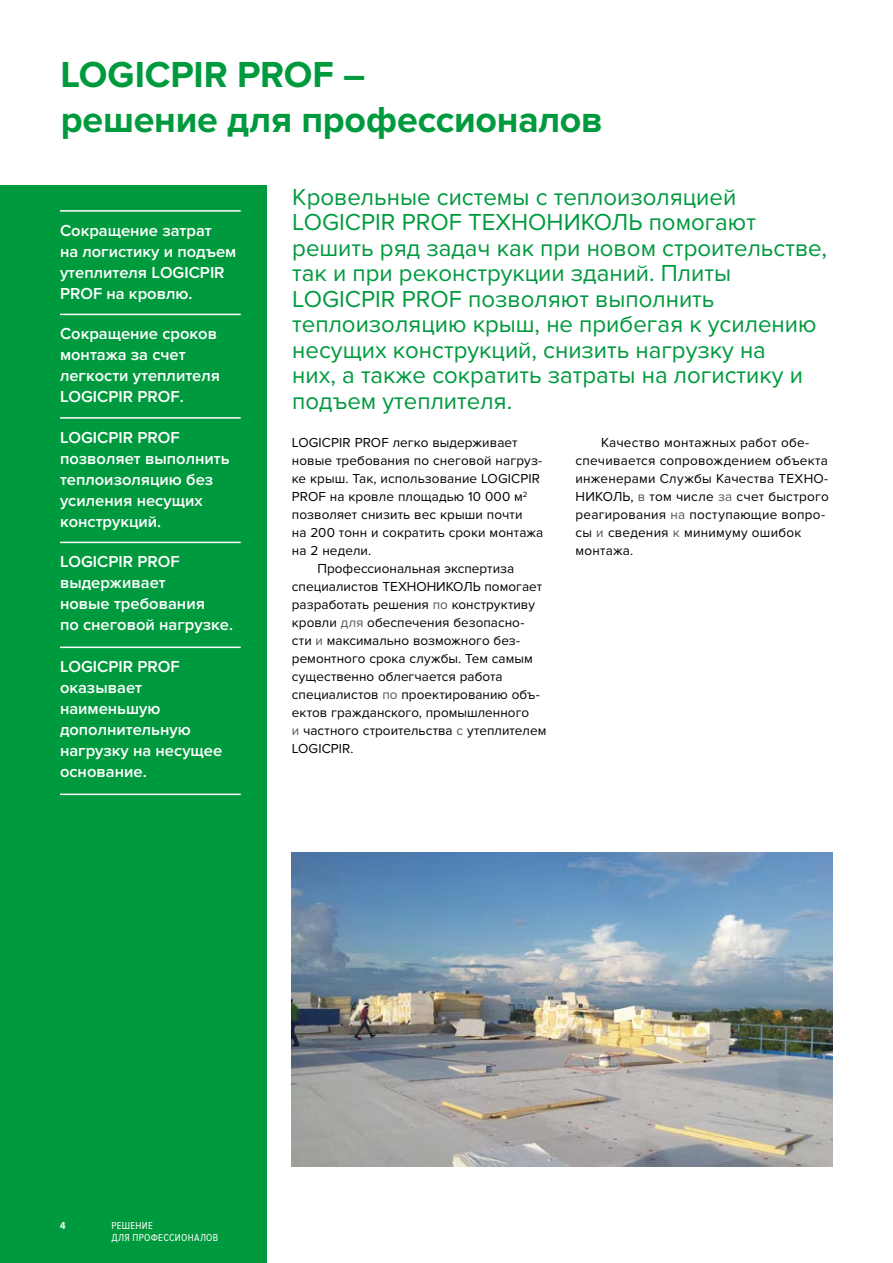
<style>
.page{position:relative;width:893px;height:1263px;background:#fff}
.page>*{position:absolute;margin:0;border:0;box-sizing:border-box;transform-origin:0 0}
.t1{font:700 37.5px/45px "Proxima Nova";letter-spacing:-.005em;color:#009a3e}
.t2{font:24px/25.5px "Proxima Nova";color:#009a3e}
.t3{font:600 16.5px/21px "Proxima Nova";color:#fff}
.t4{font:13.5px/18px "Proxima Nova";letter-spacing:.005em;color:#000}
.t5{font:10.5px/12px "Proxima Nova Cond";letter-spacing:.025em;color:#fff}
.t6{font:700 10.5px "Proxima Nova Cond";color:#fff}
.s1{color:#575756}
</style>
<div class="page">
<div style="left:0;top:186px;width:266px;height:1077px;background:#009a3e"></div>
<hr style="left:60px;top:210px;width:181px;height:2px;background:#fff">
<hr style="left:60px;top:314px;width:181px;height:1px;background:#fff">
<hr style="left:60px;top:417px;width:181px;height:2px;background:#fff">
<hr style="left:60px;top:542px;width:181px;height:1px;background:#fff">
<hr style="left:60px;top:647px;width:181px;height:1px;background:#fff">
<hr style="left:60px;top:794px;width:181px;height:1px;background:#fff">
<img style="left:292px;top:852px;width:541px;height:315px">
<h1 class="t1" style="left:61px;top:53px;width:544px">LOGICPIR PROF –<br>решение для профессионалов</h1>
<p class="t3" style="left:60px;top:220px;width:178px">Сокращение затрат<br>на логистику и подъем утеплителя LOGICPIR<br>PROF на кровлю.</p>
<p class="t3" style="left:60px;top:323px;width:162px">Сокращение сроков монтажа за счет легкости утеплителя<br>LOGICPIR PROF.</p>
<p class="t3" style="left:60px;top:427px;width:171px">LOGICPIR PROF позволяет выполнить теплоизоляцию без усиления несущих конструкций.</p>
<p class="t3" style="left:60px;top:551px;width:175px">LOGICPIR PROF выдерживает<br>новые требования<br>по снеговой нагрузке.</p>
<p class="t3" style="left:60px;top:656px;width:164px">LOGICPIR PROF оказывает наименьшую дополнительную нагрузку на несущее основание.</p>
<p class="t2" style="left:292px;top:185px;width:536px">Кровельные системы с теплоизоляцией LOGICPIR PROF ТЕХНОНИКОЛЬ помогают решить ряд задач как при новом строительстве, так и при реконструкции зданий. Плиты LOGICPIR PROF позволяют выполнить теплоизоляцию крыш, не прибегая к усилению несущих конструкций, снизить нагрузку на<br>них, а также сократить затраты на логистику и подъем утеплителя.</p>
<p class="t4" style="left:292px;top:434px;width:227px">LOGICPIR PROF легко выдерживает</p>
<p class="t4" style="left:292px;top:452px;width:252px">новые требования по снеговой нагруз-</p>
<p class="t4" style="left:292px;top:470px;width:250px">ке крыш. Так, использование LOGICPIR</p>
<p class="t4" style="left:292px;top:488px;width:237px">PROF на кровле площадью 10 000 м<sup>2</sup></p>
<p class="t4" style="left:292px;top:506px;width:232px">позволяет снизить вес крыши почти</p>
<p class="t4" style="left:292px;top:524px;width:253px">на 200 тонн и сократить сроки монтажа</p>
<p class="t4" style="left:292px;top:542px;width:81px">на 2 недели.</p>
<p class="t4" style="left:317px;top:560px;width:198px">Профессиональная экспертиза</p>
<p class="t4" style="left:292px;top:578px;width:252px">специалистов ТЕХНОНИКОЛЬ помогает</p>
<p class="t4" style="left:292px;top:596px;width:245px">разработать решения <span class="s1">по</span> конструктиву</p>
<p class="t4" style="left:292px;top:614px;width:234px">кровли <span class="s1">для</span> обеспечения безопасно-</p>
<p class="t4" style="left:292px;top:632px;width:230px">сти <span class="s1">и</span> максимально возможного без-</p>
<p class="t4" style="left:292px;top:650px;width:242px">ремонтного срока службы. Тем самым</p>
<p class="t4" style="left:292px;top:668px;width:212px">существенно облегчается работа</p>
<p class="t4" style="left:292px;top:686px;width:249px">специалистов <span class="s1">по</span> проектированию объ-</p>
<p class="t4" style="left:292px;top:704px;width:239px">ектов гражданского, промышленного</p>
<p class="t4" style="left:292px;top:722px;width:256px"><span class="s1">и</span> частного строительства <span class="s1">с</span> утеплителем</p>
<p class="t4" style="left:292px;top:740px;width:63px">LOGICPIR.</p>
<p class="t4" style="left:576px;top:434px;width:255px;text-indent:26px">Качество монтажных работ обе&shy;спечивается сопровождением объекта инженерами Службы Качества ТЕХНО-<br>НИКОЛЬ, <span class="s1">в</span> том числе <span class="s1">за</span> счет быстрого реагирования <span class="s1">на</span> поступающие вопро&shy;сы <span class="s1">и</span> сведения <span class="s1">к</span> минимуму ошибок монтажа.</p>
<p class="t6" style="left:60px;top:1219px;width:7px">4</p>
<p class="t5" style="left:112px;top:1220px;width:108px">РЕШЕНИЕ<br>ДЛЯ ПРОФЕССИОНАЛОВ</p>
</div>
